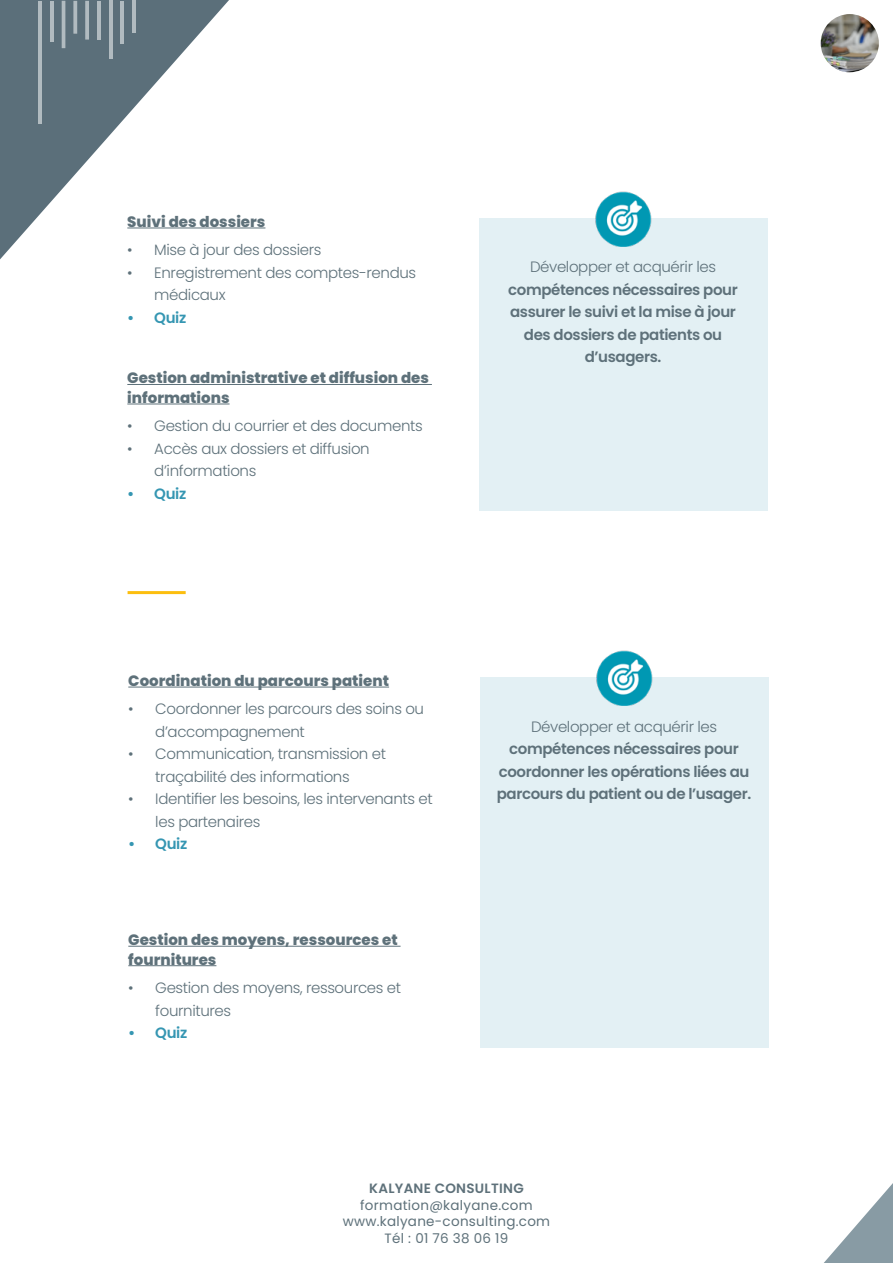
<style>
.page{position:relative;width:893px;height:1263px;background:#fff}
.page>*{position:absolute;margin:0;border:0;box-sizing:border-box;transform-origin:0 0}
.t1{font:300 15px/22.5px "Poppins";letter-spacing:-.025em;color:#5e717a}
.t2{font:600 15px/22.5px "Poppins";letter-spacing:-.025em;color:#5e717a;text-align:center}
.t3{font:800 15px/19.5px "Poppins";color:#5e717a}
.t4{font:600 15px "Poppins";letter-spacing:-.025em;color:#3596b2}
.t5{font:13.5px/16.5px "Poppins";letter-spacing:.02em;color:#5e717a;text-align:center}
.t6{font:600 13.5px "Poppins";letter-spacing:.02em;color:#5e717a}
</style>
<div class="page">
<svg style="left:824px;top:1183px;width:69px;height:80px"></svg>
<svg style="left:0;top:0;width:229px;height:259px"></svg>
<hr style="left:38px;top:1px;width:4px;height:122px;background:#b1bbc0">
<hr style="left:132px;top:1px;width:4px;height:32px;background:#b1bbc0">
<hr style="left:121px;top:1px;width:3px;height:43px;background:#fff">
<hr style="left:50px;top:1px;width:4px;height:41px;background:#b1bbc0">
<hr style="left:62px;top:1px;width:3px;height:47px;background:#fff">
<svg style="left:73px;top:1px;width:4px;height:33px"></svg>
<svg style="left:85px;top:1px;width:4px;height:39px"></svg>
<hr style="left:97px;top:1px;width:4px;height:39px;background:#b1bbc0">
<hr style="left:109px;top:1px;width:4px;height:58px;background:#b1bbc0">
<img style="left:821px;top:14px;width:58px;height:58px;border-radius:29px">
<hr style="left:127px;top:228px;width:138px;height:1px;background:#5e717a">
<hr style="left:128px;top:687px;width:261px;height:1px;background:#5e717a">
<hr style="left:128px;top:946px;width:273px;height:1px;background:#5e717a">
<hr style="left:128px;top:965px;width:88px;height:1px;background:#5e717a">
<hr style="left:127px;top:384px;width:305px;height:1px;background:#5e717a">
<hr style="left:127px;top:404px;width:103px;height:1px;background:#5e717a">
<div style="left:479px;top:218px;width:288px;height:293px;background:#e3f0f4"></div>
<img style="left:595px;top:191px;width:57px;height:56px">
<div style="left:480px;top:677px;width:288px;height:371px;background:#e3f0f4"></div>
<img style="left:596px;top:650px;width:57px;height:56px">
<hr style="left:128px;top:591px;width:58px;height:3px;background:#fcbe0e">
<p class="t3" style="left:127px;top:212px;width:140px">Suivi des dossiers</p>
<p class="t1" style="left:127px;top:239px;width:196px">• Mise à jour des dossiers</p>
<p class="t1" style="left:154px;top:261px;width:263px;text-indent:-27px">• Enregistrement des comptes-rendus médicaux</p>
<p class="t4" style="left:127px;top:309px;width:61px">• Quiz</p>
<p class="t3" style="left:127px;top:368px;width:303px">Gestion administrative et diffusion des informations</p>
<p class="t1" style="left:127px;top:415px;width:297px">• Gestion du courrier et des documents</p>
<p class="t1" style="left:154px;top:437px;width:217px;text-indent:-27px">• Accès aux dossiers et diffusion d’informations</p>
<p class="t4" style="left:127px;top:485px;width:61px">• Quiz</p>
<p class="t1" style="left:530px;top:256px;width:188px">Développer et acquérir les</p>
<p class="t2" style="left:508px;top:279px;width:231px">compétences nécessaires pour assurer le suivi et la mise à jour des dossiers de patients ou d’usagers.</p>
<p class="t3" style="left:128px;top:671px;width:262px">Coordination du parcours patient</p>
<p class="t1" style="left:155px;top:698px;width:270px;text-indent:-27px">• Coordonner les parcours des soins ou d’accompagnement</p>
<p class="t1" style="left:155px;top:743px;width:232px;text-indent:-27px">• Communication, transmission et traçabilité des informations</p>
<p class="t1" style="left:155px;top:788px;width:279px;text-indent:-27px">• Identifier les besoins, les intervenants et les partenaires</p>
<p class="t4" style="left:128px;top:835px;width:61px">• Quiz</p>
<p class="t3" style="left:128px;top:930px;width:271px">Gestion des moyens, ressources et fournitures</p>
<p class="t1" style="left:155px;top:977px;width:247px;text-indent:-27px">• Gestion des moyens, ressources et fournitures</p>
<p class="t4" style="left:128px;top:1024px;width:61px">• Quiz</p>
<p class="t1" style="left:531px;top:715px;width:188px">Développer et acquérir les</p>
<p class="t2" style="left:497px;top:738px;width:256px">compétences nécessaires pour coordonner les opérations liées au parcours du patient ou de l’usager.</p>
<p class="t6" style="left:369px;top:1180px;width:156px">KALYANE CONSULTING</p>
<p class="t5" style="left:343px;top:1197px;width:209px">formation@kalyane.com www.kalyane-consulting.com<br>Tél : 01 76 38 06 19</p>
</div>
